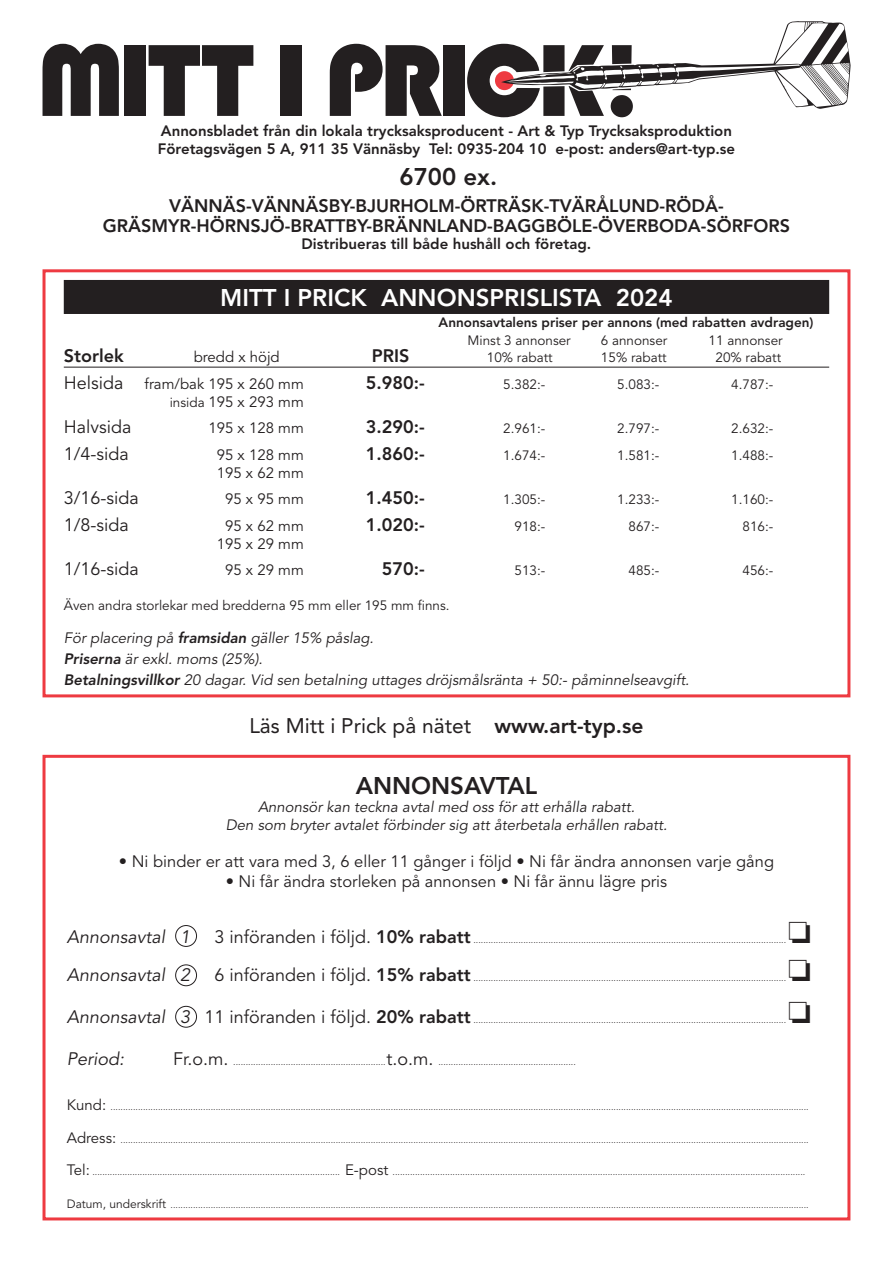
<style>
.page{position:relative;width:893px;height:1263px;background:#fff}
.page>*{position:absolute;margin:0;border:0;box-sizing:border-box;transform-origin:0 0}
.t1{font:800 24px "Avenir";color:#fff}
.t2{font:800 24px "Avenir";color:#231f20}
.t3{font:21px "Avenir";color:#231f20}
.t4{font:800 18px/20.2px "Avenir";color:#231f20;text-align:center}
.t5{font:18px "Avenir";color:#231f20}
.t6{font:italic 18px "Avenir";color:#231f20}
.t7{font:16.5px "Avenir";color:#231f20}
.t8{font:italic 15px/21px "Avenir";color:#231f20;text-align:center}
.t9{font:800 15px/17.2px "Avenir";color:#231f20}
.t10{font:15px "Avenir";color:#231f20}
.t11{font:13.5px "Avenir";color:#231f20}
.t12{font:800 13.5px "Avenir";color:#231f20}
.t13{font:9px "Avenir";color:#231f20}
.s1{font-size:18px}
.s2{font-size:13.5px}
.s3{font-weight:800}
.s4{font-weight:800;font-size:18px}
.s5{font-style:italic;font-size:18px}
.s6{font-size:15px}
.s7{font-size:12px}
</style>
<div class="page">
<div style="left:43px;top:755px;width:807px;height:465px;border:3px solid #ee3a41"></div>
<div style="left:175px;top:925px;width:22px;height:21px;border:1px solid #231f20;border-radius:50%"></div>
<div style="left:175px;top:965px;width:22px;height:21px;border:1px solid #231f20;border-radius:50%"></div>
<div style="left:175px;top:1006px;width:22px;height:21px;border:1px solid #231f20;border-radius:50%"></div>
<svg style="left:43px;top:44px;width:76px;height:72px"></svg>
<div style="left:124px;top:45px;width:22px;height:71px;background:#231f20"></div>
<svg style="left:149px;top:45px;width:104px;height:71px"></svg>
<div style="left:281px;top:45px;width:21px;height:71px;background:#231f20"></div>
<svg style="left:330px;top:44px;width:112px;height:72px"></svg>
<div style="left:443px;top:45px;width:21px;height:71px;background:#231f20"></div>
<svg style="left:467px;top:21px;width:383px;height:96px"></svg>
<div style="left:43px;top:269px;width:807px;height:428px;border:3px solid #ee3a41"></div>
<div style="left:65px;top:281px;width:763px;height:32px;background:#231f20"></div>
<div style="left:64px;top:280px;width:765px;height:34px;border:2px solid #231f20"></div>
<hr style="left:64px;top:367px;width:765px;height:1px;background:#231f20">
<h3 class="t9" style="left:158px;top:122px;width:579px">Annonsbladet från din lokala trycksaksproducent - Art &amp; Typ Trycksaksproduktion<br>Företagsvägen 5 A, 911 35 Vännäsby Tel: 0935-204 10 e-post: anders@art-typ.se</h3>
<h1 class="t2" style="left:400px;top:163px;width:99px">6700 ex.</h1>
<h3 class="t4" style="left:103px;top:195px;width:689px">VÄNNÄS-VÄNNÄSBY-BJURHOLM-ÖRTRÄSK-TVÄRÅLUND-RÖDÅ-<br>GRÄSMYR-HÖRNSJÖ-BRATTBY-BRÄNNLAND-BAGGBÖLE-ÖVERBODA-SÖRFORS</h3>
<h3 class="t9" style="left:302px;top:235px;width:291px">Distribueras till både hushåll och företag.</h3>
<h1 class="t1" style="left:220px;top:284px;width:454px">MITT I PRICK ANNONSPRISLISTA 2024</h1>
<h3 class="t12" style="left:439px;top:315px;width:376px">Annonsavtalens priser per annons (med rabatten avdragen)</h3>
<h3 class="t11" style="left:467px;top:332px;width:105px">Minst 3 annonser</h3>
<h3 class="t11" style="left:601px;top:332px;width:68px">6 annonser</h3>
<h3 class="t11" style="left:709px;top:332px;width:76px">11 annonser</h3>
<h3 class="t4" style="left:64px;top:346px;width:61px">Storlek</h3>
<h3 class="t10" style="left:194px;top:348px;width:88px">bredd x höjd</h3>
<h3 class="t4" style="left:372px;top:346px;width:39px">PRIS</h3>
<h3 class="t11" style="left:487px;top:350px;width:67px">10% rabatt</h3>
<h3 class="t11" style="left:601px;top:350px;width:67px">15% rabatt</h3>
<h3 class="t11" style="left:715px;top:350px;width:67px">20% rabatt</h3>
<h3 class="t10" style="left:64px;top:375px;width:242px"><span class="s1">Helsida</span> fram/bak 195 x 260 mm</h3>
<h3 class="t4" style="left:366px;top:372px;width:60px">5.980:-</h3>
<h3 class="t11" style="left:503px;top:376px;width:44px">5.382:-</h3>
<h3 class="t11" style="left:617px;top:376px;width:44px">5.083:-</h3>
<h3 class="t11" style="left:731px;top:376px;width:44px">4.787:-</h3>
<h3 class="t10" style="left:170px;top:393px;width:136px"><span class="s2">insida</span> 195 x 293 mm</h3>
<h3 class="t5" style="left:64px;top:417px;width:69px">Halvsida</h3>
<h3 class="t10" style="left:208px;top:419px;width:97px">195 x 128 mm</h3>
<h3 class="t4" style="left:366px;top:417px;width:60px">3.290:-</h3>
<h3 class="t11" style="left:503px;top:421px;width:44px">2.961:-</h3>
<h3 class="t11" style="left:617px;top:421px;width:44px">2.797:-</h3>
<h3 class="t11" style="left:731px;top:421px;width:44px">2.632:-</h3>
<h3 class="t5" style="left:64px;top:443px;width:66px">1/4-sida</h3>
<h3 class="t10" style="left:217px;top:446px;width:88px">95 x 128 mm</h3>
<h3 class="t4" style="left:366px;top:443px;width:60px">1.860:-</h3>
<h3 class="t11" style="left:503px;top:447px;width:44px">1.674:-</h3>
<h3 class="t11" style="left:617px;top:447px;width:44px">1.581:-</h3>
<h3 class="t11" style="left:731px;top:447px;width:44px">1.488:-</h3>
<h3 class="t10" style="left:217px;top:464px;width:88px">195 x 62 mm</h3>
<h3 class="t5" style="left:64px;top:488px;width:77px">3/16-sida</h3>
<h3 class="t10" style="left:225px;top:490px;width:80px">95 x 95 mm</h3>
<h3 class="t4" style="left:366px;top:488px;width:60px">1.450:-</h3>
<h3 class="t11" style="left:503px;top:492px;width:44px">1.305:-</h3>
<h3 class="t11" style="left:617px;top:492px;width:44px">1.233:-</h3>
<h3 class="t11" style="left:731px;top:492px;width:44px">1.160:-</h3>
<h3 class="t5" style="left:64px;top:514px;width:66px">1/8-sida</h3>
<h3 class="t10" style="left:225px;top:517px;width:80px">95 x 62 mm</h3>
<h3 class="t4" style="left:366px;top:514px;width:60px">1.020:-</h3>
<h3 class="t11" style="left:515px;top:518px;width:32px">918:-</h3>
<h3 class="t11" style="left:629px;top:518px;width:32px">867:-</h3>
<h3 class="t11" style="left:743px;top:518px;width:32px">816:-</h3>
<h3 class="t10" style="left:217px;top:535px;width:88px">195 x 29 mm</h3>
<h3 class="t5" style="left:64px;top:559px;width:77px">1/16-sida</h3>
<h3 class="t10" style="left:225px;top:561px;width:80px">95 x 29 mm</h3>
<h3 class="t4" style="left:382px;top:559px;width:44px">570:-</h3>
<h3 class="t11" style="left:515px;top:563px;width:32px">513:-</h3>
<h3 class="t11" style="left:629px;top:563px;width:32px">485:-</h3>
<h3 class="t11" style="left:743px;top:563px;width:32px">456:-</h3>
<h3 class="t11" style="left:64px;top:598px;width:387px">Även andra storlekar med bredderna 95 mm eller 195 mm finns.</h3>
<h3 class="t8" style="left:64px;top:628px;width:627px;text-align:left">För placering på <span class="s3">framsidan</span> gäller 15% påslag.<br><span class="s3">Priserna</span> är exkl. moms (25%).<br><span class="s3">Betalningsvillkor</span> 20 dagar. Vid sen betalning uttages dröjsmålsränta + 50:- påminnelseavgift.</h3>
<h2 class="t3" style="left:249px;top:714px;width:396px">Läs Mitt i Prick på nätet <span class="s3">www.art-typ.se</span></h2>
<h1 class="t2" style="left:356px;top:771px;width:183px">ANNONSAVTAL</h1>
<h3 class="t8" style="left:226px;top:798px;width:443px;line-height:18px">Annonsör kan teckna avtal med oss för att erhålla rabatt.<br>Den som bryter avtalet förbinder sig att återbetala erhållen rabatt.</h3>
<h3 class="t7" style="left:119px;top:852px;width:657px">• Ni binder er att vara med 3, 6 eller 11 gånger i följd • Ni får ändra annonsen varje gång</h3>
<h3 class="t7" style="left:226px;top:871px;width:443px">• Ni får ändra storleken på annonsen • Ni får ännu lägre pris</h3>
<h3 class="t6" style="left:67px;top:926px;width:125px">Annonsavtal 1</h3>
<p class="t13" style="left:214px;top:934px;width:573px"><span class="s1">3 införanden i följd.</span> <span class="s4">10% rabatt</span> .............................................................................................................................</p>
<h3 class="t6" style="left:67px;top:964px;width:125px">Annonsavtal 2</h3>
<p class="t13" style="left:214px;top:972px;width:573px"><span class="s1">6 införanden i följd.</span> <span class="s4">15% rabatt</span> .............................................................................................................................</p>
<p class="t13" style="left:67px;top:1015px;width:721px"><span class="s5">Annonsavtal 3</span> <span class="s1">11 införanden i följd.</span> <span class="s4">20% rabatt</span> .............................................................................................................................</p>
<h3 class="t6" style="left:67px;top:1049px;width:59px">Period:</h3>
<p class="t13" style="left:173px;top:1057px;width:404px"><span class="s1">Fr.o.m.</span> .............................................................<span class="s1">t.o.m.</span> .......................................................</p>
<p class="t13" style="left:67px;top:1102px;width:743px"><span class="s6">Kund:</span> .......................................................................................................................................................................................................................................................................................</p>
<p class="t13" style="left:67px;top:1135px;width:743px"><span class="s6">Adress:</span> ...................................................................................................................................................................................................................................................................................</p>
<p class="t13" style="left:67px;top:1167px;width:740px"><span class="s6">Tel:</span> ................................................................................................... <span class="s6">E-post</span> .....................................................................................................................................................................</p>
<p class="t13" style="left:67px;top:1199px;width:743px"><span class="s7">Datum, underskrift</span> ...............................................................................................................................................................................................................................................................</p>
</div>
